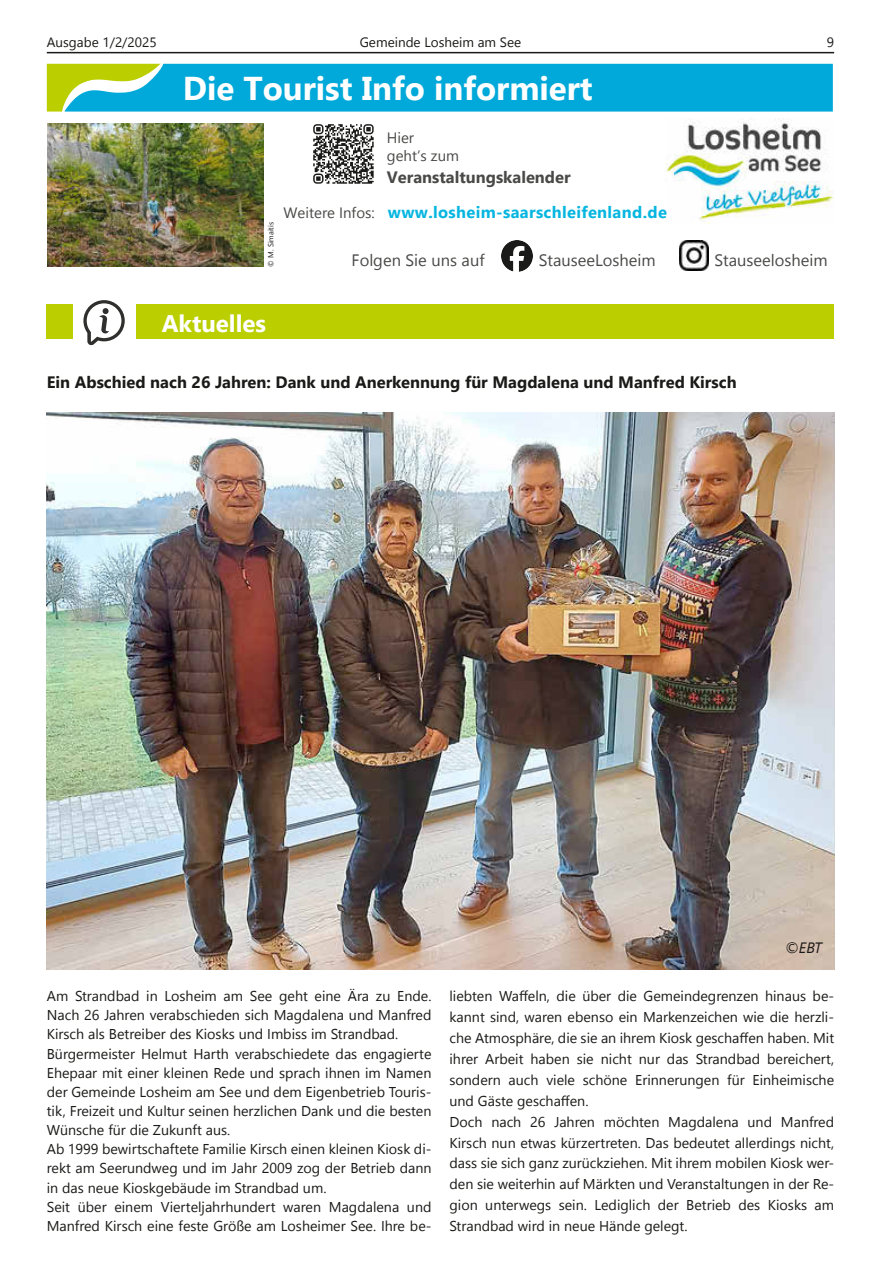
<style>
.page{position:relative;width:881px;height:1263px;background:#fff}
.page>*{position:absolute;margin:0;border:0;box-sizing:border-box;transform-origin:0 0}
.t1{font:700 33px "Segoe UI";color:#fff}
.t2{font:700 24px "Segoe UI";color:#fff}
.t3{font:700 16.5px "Segoe UI";color:#1a1a18}
.t4{font:700 16.5px "Segoe UI";letter-spacing:.02em;color:#06b6e0}
.t5{font:16.5px "Segoe UI";color:#494948}
.t6{font:700 16.5px "Segoe UI";color:#494948}
.t7{font:15px/18px "Segoe UI";color:#494948}
.t8{font:italic 15px "Segoe UI";color:#1a1a18}
.t9{font:14.25px/19.2px "Segoe UI";color:#1a1a18}
.t10{font:13.5px "Segoe UI";color:#1a1a18}
.t11{font:7.5px "Segoe UI";color:#1a1a18}
.s1{font-weight:400;font-size:15px;color:#494948}
</style>
<div class="page">
<hr style="left:47px;top:52px;width:786px;height:1px;background:#1a1a18">
<svg style="left:47px;top:63px;width:785px;height:49px;background:#18afcd"></svg>
<img style="left:48px;top:123px;width:216px;height:144px">
<img style="left:313px;top:124px;width:61px;height:60px">
<img style="left:501px;top:240px;width:31px;height:31px">
<img style="left:679px;top:240px;width:29px;height:30px">
<img style="left:665px;top:118px;width:168px;height:105px">
<div style="left:47px;top:304px;width:786px;height:34px;background:#bbcf00"></div>
<div style="left:73px;top:300px;width:63px;height:47px;background:#fff"></div>
<svg style="left:83px;top:300px;width:42px;height:45px"></svg>
<img style="left:47px;top:412px;width:786px;height:557px">
<p class="t10" style="left:47px;top:32px;width:111px">Ausgabe 1/2/2025</p>
<p class="t10" style="left:359px;top:32px;width:163px">Gemeinde Losheim am See</p>
<p class="t10" style="left:826px;top:32px;width:9px">9</p>
<h1 class="t1" style="left:183px;top:64px;width:411px">Die Tourist Info informiert</h1>
<p class="t7" style="left:386px;top:128px;width:74px">Hier<br>geht‘s zum</p>
<p class="t6" style="left:386px;top:166px;width:185px">Veranstaltungskalender</p>
<p class="t11" style="left:265px;top:267px;width:46px;rotate:-90deg">© M. Simaitis</p>
<p class="t4" style="left:283px;top:201px;width:385px"><span class="s1">Weitere Infos:</span> www.losheim-saarschleifenland.de</p>
<p class="t5" style="left:351px;top:247px;width:134px">Folgen Sie uns auf</p>
<p class="t5" style="left:538px;top:247px;width:118px">StauseeLosheim</p>
<p class="t5" style="left:714px;top:247px;width:115px">Stauseelosheim</p>
<h2 class="t2" style="left:162px;top:306px;width:106px">Aktuelles</h2>
<p class="t3" style="left:47px;top:369px;width:691px">Ein Abschied nach 26 Jahren: Dank und Anerkennung für Magdalena und Manfred Kirsch</p>
<p class="t8" style="left:784px;top:937px;width:38px">©EBT</p>
<p class="t9" style="left:47px;top:986px;width:386px">Am Strandbad in Losheim am See geht eine Ära zu Ende.<br>Nach 26 Jahren verabschieden sich Magdalena und Manfred Kirsch als Betreiber des Kiosks und Imbiss im Strandbad.<br>Bürgermeister Helmut Harth verabschiedete das engagierte Ehepaar mit einer kleinen Rede und sprach ihnen im Namen der Gemeinde Losheim am See und dem Eigenbetrieb Touris&shy;tik, Freizeit und Kultur seinen herzlichen Dank und die besten Wünsche für die Zukunft aus.<br>Ab 1999 bewirtschaftete Familie Kirsch einen kleinen Kiosk di&shy;rekt am Seerundweg und im Jahr 2009 zog der Betrieb dann in das neue Kioskgebäude im Strandbad um.<br>Seit über einem Vierteljahrhundert waren Magdalena und Manfred Kirsch eine feste Größe am Losheimer See. Ihre be-</p>
<p class="t9" style="left:449px;top:985px;width:386px;line-height:20.9px">liebten Waffeln, die über die Gemeindegrenzen hinaus be&shy;kannt sind, waren ebenso ein Markenzeichen wie die herzli&shy;che Atmosphäre, die sie an ihrem Kiosk geschaffen haben. Mit ihrer Arbeit haben sie nicht nur das Strandbad bereichert, sondern auch viele schöne Erinnerungen für Einheimische und Gäste geschaffen.<br>Doch nach 26 Jahren möchten Magdalena und Manfred Kirsch nun etwas kürzertreten. Das bedeutet allerdings nicht, dass sie sich ganz zurückziehen. Mit ihrem mobilen Kiosk wer&shy;den sie weiterhin auf Märkten und Veranstaltungen in der Re&shy;gion unterwegs sein. Lediglich der Betrieb des Kiosks am Strandbad wird in neue Hände gelegt.</p>
</div>
